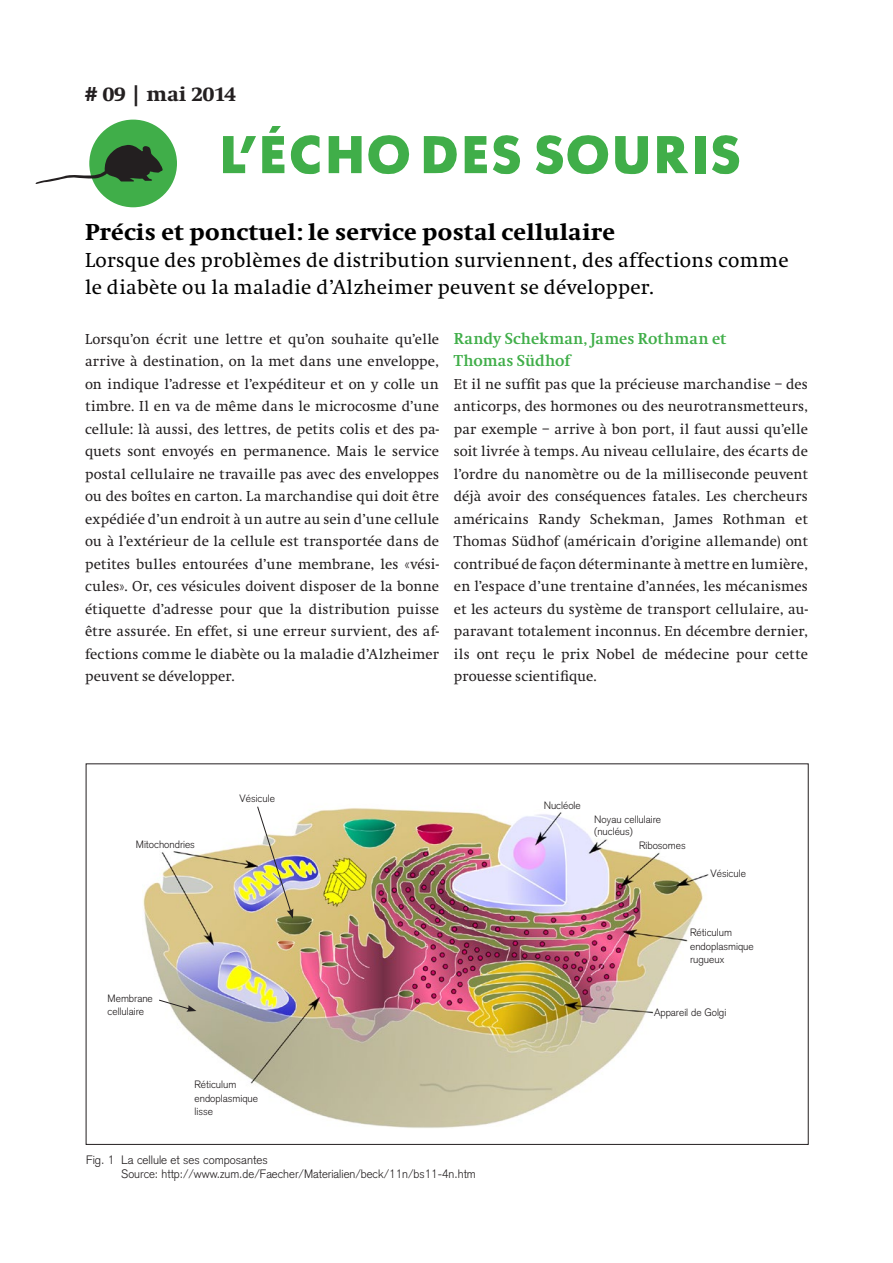
<style>
.page{position:relative;width:893px;height:1263px;background:#fff}
.page>*{position:absolute;margin:0;border:0;box-sizing:border-box;transform-origin:0 0}
.t1{font:700 52.5px "Futura BQ";letter-spacing:.05em;color:#40ae49}
.t2{font:800 24px "Swift";letter-spacing:.015em;color:#000}
.t3{font:21px/27px "Swift";letter-spacing:.015em;color:#000}
.t4{font:800 21px "Swift";color:#231f20}
.t5{font:700 16.5px/22.5px "Swift";letter-spacing:.01em;color:#40ae49}
.t6{font:15px/22.5px "Swift";letter-spacing:.005em;color:#231f20;text-align:justify}
.t7{font:300 12px/13.5px "Akzidenz Grotesk";color:#231f20}
.t8{font:300 10.5px/13.5px "Akzidenz Grotesk";color:#231f20}
</style>
<div class="page">
<div style="left:89px;top:120px;width:88px;height:87px;background:#40ae49;border-radius:50%"></div>
<svg style="left:35px;top:145px;width:128px;height:39px"></svg>
<img style="left:142px;top:808px;width:567px;height:320px">
<img style="left:257px;top:806px;width:36px;height:112px">
<svg style="left:158px;top:999px;width:38px;height:13px"></svg>
<h3 class="t4" style="left:85px;top:82px;width:153px"># 09 | mai 2014</h3>
<h1 class="t1" style="left:220px;top:122px;width:522px">L’ÉCHO DES SOURIS</h1>
<h2 class="t2" style="left:85px;top:219px;width:532px">Précis et ponctuel: le service postal cellulaire</h2>
<h3 class="t3" style="left:85px;top:247px;width:705px">Lorsque des problèmes de distribution surviennent, des affections comme le diabète ou la maladie d’Alzheimer peuvent se développer.</h3>
<p class="t6" style="left:85px;top:328px;width:355px">Lorsqu’on écrit une lettre et qu’on souhaite qu’elle arrive à destination, on la met dans une enveloppe, on indique l’adresse et l’expéditeur et on y colle un timbre. Il en va de même dans le microcosme d’une cellule: là aussi, des lettres, de petits colis et des pa&shy;quets sont envoyés en permanence. Mais le service postal cellulaire ne travaille pas avec des enveloppes ou des boîtes en carton. La marchandise qui doit être expédiée d’un endroit à un autre au sein d’une cellule ou à l’extérieur de la cellule est transportée dans de petites bulles entourées d’une membrane, les «vési&shy;cules». Or, ces vésicules doivent disposer de la bonne étiquette d’adresse pour que la distribution puisse être assurée. En effet, si une erreur survient, des af&shy;fections comme le diabète ou la maladie d’Alzheimer peuvent se développer.</p>
<p class="t5" style="left:454px;top:327px;width:274px">Randy Schekman, James Rothman et<br>Thomas Südhof</p>
<p class="t6" style="left:454px;top:373px;width:356px">Et il ne suffit pas que la précieuse marchandise – des anticorps, des hormones ou des neurotransmetteurs, par exemple – arrive à bon port, il faut aussi qu’elle soit livrée à temps. Au niveau cellulaire, des écarts de l’ordre du nanomètre ou de la milliseconde peuvent déjà avoir des conséquences fatales. Les chercheurs américains Randy Schekman, James Rothman et Thomas Südhof (américain d’origine allemande) ont contribué de façon déterminante à mettre en lumière, en l’espace d’une trentaine d’années, les mécanismes et les acteurs du système de transport cellulaire, au&shy;paravant totalement inconnus. En décembre dernier, ils ont reçu le prix Nobel de médecine pour cette prouesse scientifique.</p>
<p class="t8" style="left:136px;top:838px;width:61px">Mitochondries</p>
<p class="t8" style="left:240px;top:792px;width:37px">Vésicule</p>
<p class="t8" style="left:108px;top:991px;width:47px">Membrane cellulaire</p>
<p class="t8" style="left:195px;top:1078px;width:65px">Réticulum endoplasmique lisse</p>
<p class="t7" style="left:121px;top:1153px;width:356px;text-indent:-35px">Fig. 1 La cellule et ses composantes<br>Source: http://www.zum.de/Faecher/Materialien/beck/11n/bs11-4n.htm</p>
<p class="t8" style="left:544px;top:798px;width:39px">Nucléole</p>
<p class="t8" style="left:594px;top:813px;width:68px;line-height:12px">Noyau cellulaire (nucléus)</p>
<p class="t8" style="left:639px;top:839px;width:48px">Ribosomes</p>
<p class="t8" style="left:711px;top:867px;width:37px">Vésicule</p>
<p class="t8" style="left:690px;top:926px;width:65px">Réticulum endoplasmique rugueux</p>
<p class="t8" style="left:654px;top:1005px;width:74px">Appareil de Golgi</p>
</div>
